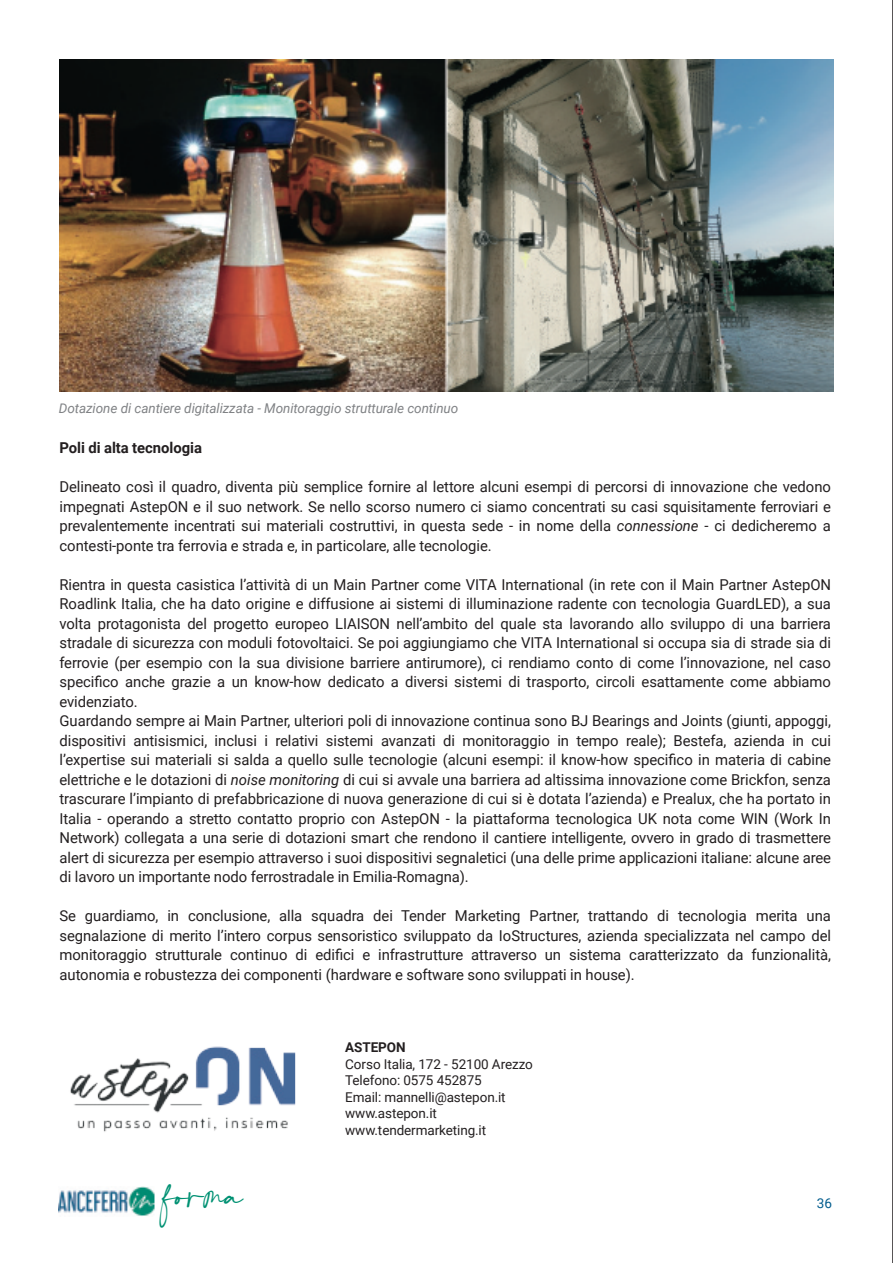
<style>
.page{position:relative;width:893px;height:1263px;background:#fff}
.page>*{position:absolute;margin:0;border:0;box-sizing:border-box;transform-origin:0 0}
.t1{font:46.5px "Charlotte";color:#009173}
.t2{font:15px/19.5px "Roboto";letter-spacing:-.005em;color:#231f20;text-align:justify}
.t3{font:700 15px "Roboto";letter-spacing:-.005em;color:#231f20}
.t4{font:13.5px/16.5px "Roboto";letter-spacing:-.005em;color:#231f20}
.t5{font:italic 13.5px "Roboto";letter-spacing:-.005em;color:#808285}
.t6{font:700 13.5px "Roboto";letter-spacing:-.005em;color:#231f20}
.t7{font:13.5px "Roboto";color:#015c8d}
.s1{font-style:italic}
</style>
<div class="page">
<svg style="left:892px;top:0;width:1px;height:1263px"></svg>
<img style="left:70px;top:1046px;width:226px;height:86px">
<img style="left:58px;top:1186px;width:97px;height:30px">
<img style="left:60px;top:60px;width:773px;height:331px">
<p class="t5" style="left:59px;top:401px;width:401px">Dotazione di cantiere digitalizzata - Monitoraggio strutturale continuo</p>
<p class="t3" style="left:60px;top:439px;width:144px">Poli di alta tecnologia</p>
<p class="t2" style="left:60px;top:477px;width:773px">Delineato così il quadro, diventa più semplice fornire al lettore alcuni esempi di percorsi di innovazione che vedono impegnati AstepON e il suo network. Se nello scorso numero ci siamo concentrati su casi squisitamente ferroviari e prevalentemente incentrati sui materiali costruttivi, in questa sede - in nome della <span class="s1">connessione</span> - ci dedicheremo a contesti-ponte tra ferrovia e strada e, in particolare, alle tecnologie.</p>
<p class="t2" style="left:60px;top:575px;width:773px;text-align:left">Rientra in questa casistica l’attività di un Main Partner come VITA International (in rete con il Main Partner AstepON Roadlink Italia, che ha dato origine e diffusione ai sistemi di illuminazione radente con tecnologia GuardLED), a sua volta protagonista del progetto europeo LIAISON nell’ambito del quale sta lavorando allo sviluppo di una barriera stradale di sicurezza con moduli fotovoltaici. Se poi aggiungiamo che VITA International si occupa sia di strade sia di ferrovie (per esempio con la sua divisione barriere antirumore), ci rendiamo conto di come l’innovazione, nel caso specifico anche grazie a un know-how dedicato a diversi sistemi di trasporto, circoli esattamente come abbiamo evidenziato.<br>Guardando sempre ai Main Partner, ulteriori poli di innovazione continua sono BJ Bearings and Joints (giunti, appoggi, dispositivi antisismici, inclusi i relativi sistemi avanzati di monitoraggio in tempo reale); Bestefa, azienda in cui l’expertise sui materiali si salda a quello sulle tecnologie (alcuni esempi: il know-how specifico in materia di cabine elettriche e le dotazioni di <span class="s1">noise monitoring</span> di cui si avvale una barriera ad altissima innovazione come Brickfon, senza trascurare l’impianto di prefabbricazione di nuova generazione di cui si è dotata l’azienda) e Prealux, che ha portato in Italia - operando a stretto contatto proprio con AstepON - la piattaforma tecnologica UK nota come WIN (Work In Network) collegata a una serie di dotazioni smart che rendono il cantiere intelligente, ovvero in grado di trasmettere alert di sicurezza per esempio attraverso i suoi dispositivi segnaletici (una delle prime applicazioni italiane: alcune aree di lavoro un importante nodo ferrostradale in Emilia-Romagna).</p>
<p class="t2" style="left:60px;top:906px;width:773px">Se guardiamo, in conclusione, alla squadra dei Tender Marketing Partner, trattando di tecnologia merita una segnalazione di merito l’intero corpus sensoristico sviluppato da IoStructures, azienda specializzata nel campo del monitoraggio strutturale continuo di edifici e infrastrutture attraverso un sistema caratterizzato da funzionalità, autonomia e robustezza dei componenti (hardware e software sono sviluppati in house).</p>
<h1 class="t1" style="left:163px;top:1168px;width:82px">forma</h1>
<p class="t6" style="left:345px;top:1040px;width:62px">ASTEPON</p>
<p class="t4" style="left:345px;top:1056px;width:189px">Corso Italia, 172 - 52100 Arezzo<br>Telefono: 0575 452875<br>Email: mannelli@astepon.it www.astepon.it www.tendermarketing.it</p>
<p class="t7" style="left:817px;top:1196px;width:17px">36</p>
</div>
